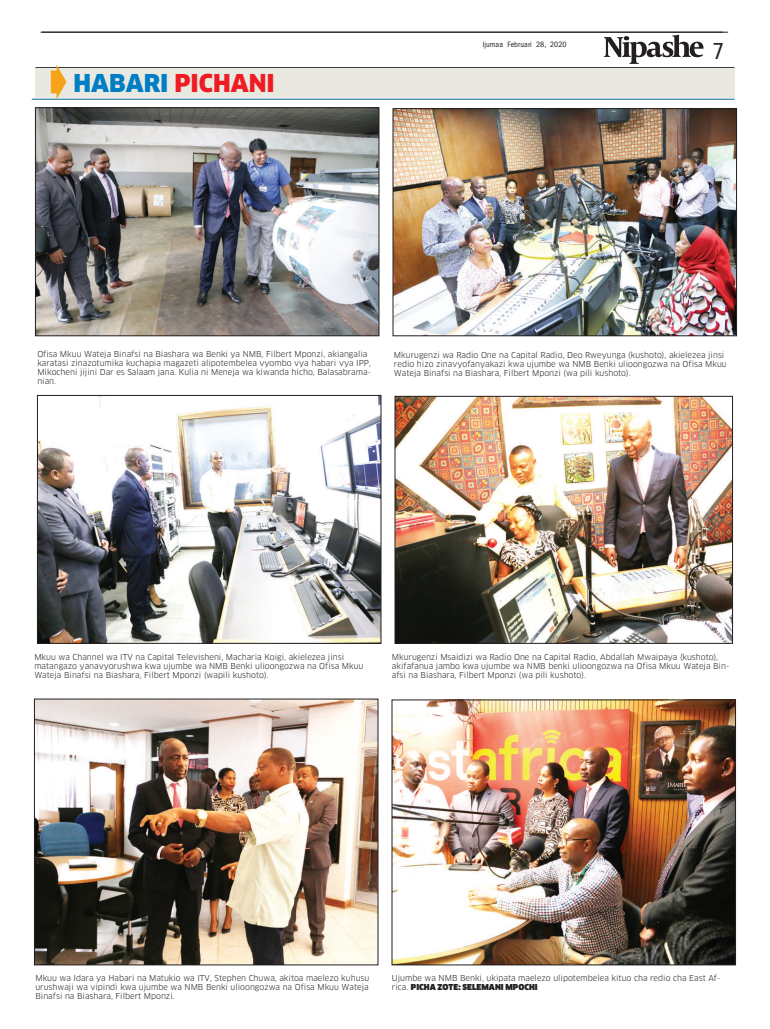
<style>
.page{position:relative;width:770px;height:1029px;background:#fff}
.page>*{position:absolute;margin:0;border:0;box-sizing:border-box;transform-origin:0 0}
.t1{font:900 24px "Clan OSF";color:#ee1d23}
.t2{font:24px "Proxima Nova Cond";color:#231f20}
.t3{font:8px/9px "Clan";color:#231f20}
.t4{font:8px "Clan Ultra SC";color:#231f20}
.t5{font:condensed 8px "Franklin Gothic";letter-spacing:.01em;color:#231f20}
.s1{color:#007ec5}
.s2{font-family:"Clan"}
</style>
<div class="page">
<hr style="left:35px;top:67px;width:699px;height:1px;background:#231f20">
<hr style="left:32px;top:99px;width:702px;height:1px;background:#00689e">
<svg style="left:604px;top:35px;width:99px;height:29px"></svg>
<hr style="left:41px;top:32px;width:687px;height:1px;background:#231f20">
<div style="left:35px;top:68px;width:699px;height:30px;background:#e9e9e1"></div>
<svg style="left:51px;top:65px;width:15px;height:34px"></svg>
<img style="left:37px;top:110px;width:340px;height:224px">
<div style="left:35px;top:108px;width:344px;height:228px;border:1px solid #231f20"></div>
<img style="left:395px;top:111px;width:339px;height:223px">
<div style="left:393px;top:109px;width:343px;height:227px;border:1px solid #231f20"></div>
<img style="left:39px;top:397px;width:340px;height:244px">
<div style="left:37px;top:395px;width:344px;height:248px;border:1px solid #231f20"></div>
<img style="left:397px;top:398px;width:333px;height:243px">
<div style="left:395px;top:396px;width:337px;height:247px;border:1px solid #231f20"></div>
<img style="left:36px;top:701px;width:340px;height:262px">
<div style="left:34px;top:699px;width:344px;height:266px;border:1px solid #231f20"></div>
<img style="left:394px;top:702px;width:339px;height:261px">
<div style="left:392px;top:700px;width:343px;height:265px;border:1px solid #231f20"></div>
<h1 class="t1" style="left:73px;top:69px;width:203px"><span class="s1">HABARI</span> PICHANI</h1>
<p class="t5" style="left:482px;top:40px;width:86px">Ijumaa Februari 28, 2020</p>
<h1 class="t2" style="left:713px;top:40px;width:12px">7</h1>
<p class="t3" style="left:37px;top:349px;width:335px">Ofisa Mkuu Wateja Binafsi na Biashara wa Benki ya NMB, Filbert Mponzi, akiangalia karatasi zinazotumika kuchapia magazeti alipotembelea vyombo vya habari vya IPP, Mikocheni jijini Dar es Salaam jana. Kulia ni Meneja wa kiwanda hicho, Balasabrama&shy;nian.</p>
<p class="t3" style="left:394px;top:350px;width:334px">Mkurugenzi wa Radio One na Capital Radio, Deo Rweyunga (kushoto), akielezea jinsi redio hizo zinavyofanyakazi kwa ujumbe wa NMB Benki ulioongozwa na Ofisa Mkuu<br>Wateja Binafsi na Biashara, Filbert Mponzi (wa pili kushoto).</p>
<p class="t3" style="left:34px;top:652px;width:330px">Mkuu wa Channel wa ITV na Capital Televisheni, Macharia Koigi, akielezea jinsi matangazo yanavyorushwa kwa ujumbe wa NMB Benki ulioongozwa na Ofisa Mkuu<br>Wateja Binafsi na Biashara, Filbert Mponzi (wapili kushoto).</p>
<p class="t3" style="left:392px;top:652px;width:339px">Mkurugenzi Msaidizi wa Radio One na Capital Radio, Abdallah Mwaipaya (kushoto), akifafanua jambo kwa ujumbe wa NMB benki ulioongozwa na Ofisa Mkuu Wateja Bin&shy;afsi na Biashara, Filbert Mponzi (wa pili kushoto).</p>
<p class="t3" style="left:35px;top:974px;width:335px;text-align:justify">Mkuu wa Idara ya Habari na Matukio wa ITV, Stephen Chuwa, akitoa maelezo kuhusu urushwaji wa vipindi kwa ujumbe wa NMB Benki ulioongozwa na Ofisa Mkuu Wateja Binafsi na Biashara, Filbert Mponzi.</p>
<p class="t3" style="left:392px;top:974px;width:330px">Ujumbe wa NMB Benki, ukipata maelezo ulipotembelea kituo cha redio cha East Af-</p>
<p class="t4" style="left:392px;top:983px;width:147px"><span class="s2">rica.</span> PICHA ZOTE: SELEMANI MPOCHI</p>
</div>
